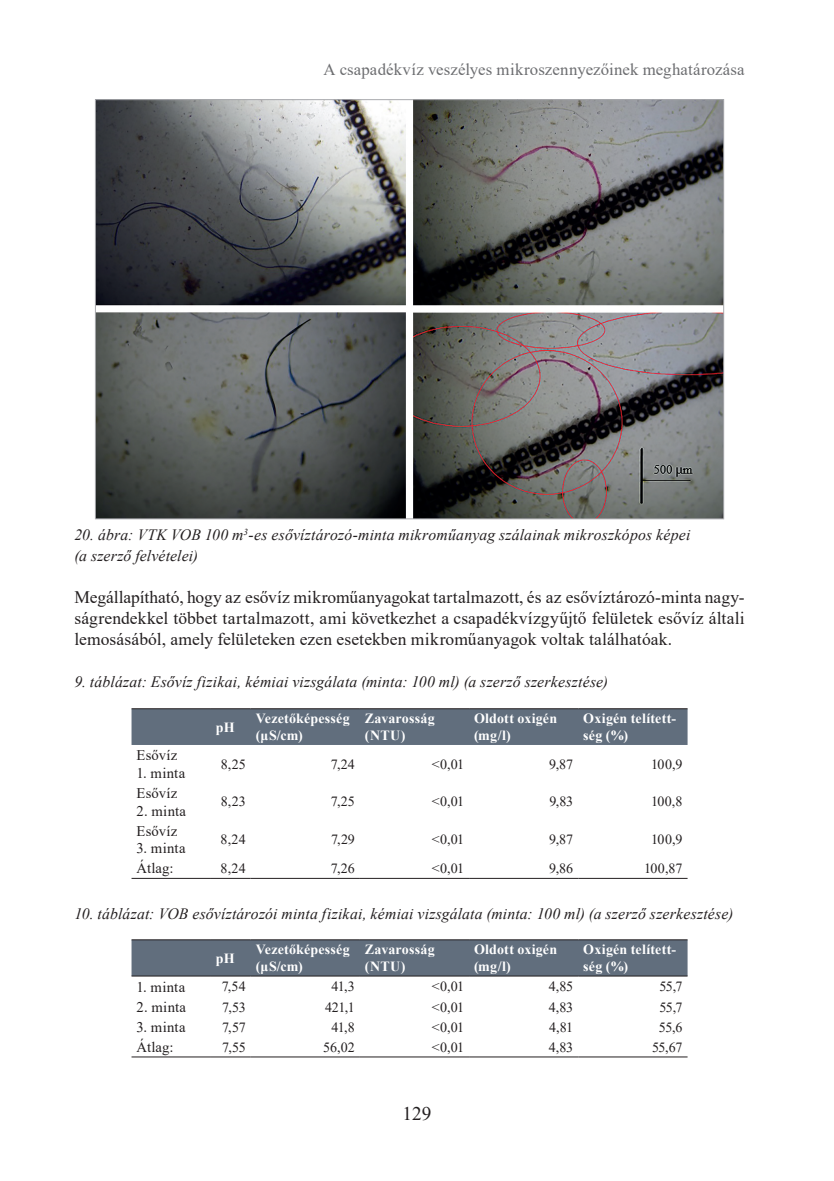
<style>
.page{position:relative;width:834px;height:1181px;background:#fff}
.page>*{position:absolute;margin:0;border:0;box-sizing:border-box;transform-origin:0 0}
.t1{font:19.25px "Times New Roman";color:#231f20}
.Body_1st_Paragraph_T{font:17.5px/21px "Times New Roman";letter-spacing:.005em;color:#231f20;text-align:justify}
.t2{font:16.8px "Times New Roman";letter-spacing:.005em;color:#6c6d70}
.Table_Number___Title{font:italic 15.75px "Times New Roman";letter-spacing:.01em;color:#231f20}
.Figure_Number___Titl{font:italic 15.75px/21px "Times New Roman";letter-spacing:.01em;color:#231f20}
.Table_Data_-_left{font:14.7px "Times New Roman";letter-spacing:.025em;color:#231f20}
.Table_Date_-_right{font:14px "Times New Roman";letter-spacing:-.015em;color:#231f20}
.Table_Head_-_left{font:700 14px/16.8px "Times New Roman";letter-spacing:.015em;color:#fff}
</style>
<div class="page">
<img style="left:97px;top:101px;width:625px;height:416px">
<div style="left:131px;top:709px;width:556px;height:36px;background:#616e7d"></div>
<hr style="left:131px;top:708px;width:80px;height:1px;background:#231f20">
<hr style="left:211px;top:708px;width:40px;height:1px;background:#231f20">
<hr style="left:251px;top:708px;width:109px;height:1px;background:#231f20">
<hr style="left:360px;top:708px;width:109px;height:1px;background:#231f20">
<hr style="left:469px;top:708px;width:109px;height:1px;background:#231f20">
<hr style="left:578px;top:708px;width:109px;height:1px;background:#231f20">
<hr style="left:131px;top:878px;width:80px;height:1px;background:#231f20">
<hr style="left:211px;top:878px;width:40px;height:1px;background:#231f20">
<hr style="left:251px;top:878px;width:109px;height:1px;background:#231f20">
<hr style="left:360px;top:878px;width:109px;height:1px;background:#231f20">
<hr style="left:469px;top:878px;width:109px;height:1px;background:#231f20">
<hr style="left:578px;top:878px;width:109px;height:1px;background:#231f20">
<div style="left:131px;top:940px;width:556px;height:35px;background:#616e7d"></div>
<hr style="left:131px;top:975px;width:80px;height:1px;background:#231f20">
<hr style="left:211px;top:975px;width:40px;height:1px;background:#231f20">
<hr style="left:251px;top:975px;width:109px;height:1px;background:#231f20">
<hr style="left:360px;top:975px;width:109px;height:1px;background:#231f20">
<hr style="left:469px;top:975px;width:109px;height:1px;background:#231f20">
<hr style="left:578px;top:975px;width:109px;height:1px;background:#231f20">
<hr style="left:131px;top:939px;width:80px;height:1px;background:#231f20">
<hr style="left:211px;top:939px;width:40px;height:1px;background:#231f20">
<hr style="left:251px;top:939px;width:109px;height:1px;background:#231f20">
<hr style="left:360px;top:939px;width:109px;height:1px;background:#231f20">
<hr style="left:469px;top:939px;width:109px;height:1px;background:#231f20">
<hr style="left:578px;top:939px;width:109px;height:1px;background:#231f20">
<hr style="left:131px;top:1056px;width:80px;height:1px;background:#231f20">
<hr style="left:211px;top:1056px;width:40px;height:1px;background:#231f20">
<hr style="left:251px;top:1056px;width:109px;height:1px;background:#231f20">
<hr style="left:360px;top:1056px;width:109px;height:1px;background:#231f20">
<hr style="left:469px;top:1056px;width:109px;height:1px;background:#231f20">
<hr style="left:578px;top:1056px;width:109px;height:1px;background:#231f20">
<p class="t2" style="left:323px;top:58px;width:422px">A csapadékvíz veszélyes mikroszennyezőinek meghatározása</p>
<p class="Figure_Number___Titl" style="left:74px;top:524px;width:617px">20. ábra: VTK VOB 100 m<sup>3</sup>-es esővíztározó-minta mikroműanyag szálainak mikroszkópos képei (a szerző felvételei)</p>
<p class="Body_1st_Paragraph_T" style="left:74px;top:586px;width:671px">Megállapítható, hogy az esővíz mikroműanyagokat tartalmazott, és az esővíztározó-minta nagy&shy;ságrendekkel többet tartalmazott, ami következhet a csapadékvízgyűjtő felületek esővíz általi lemosásából, amely felületeken ezen esetekben mikroműanyagok voltak találhatóak.</p>
<p class="Table_Number___Title" style="left:74px;top:671px;width:535px">9. táblázat: Esővíz fizikai, kémiai vizsgálata (minta: 100 ml) (a szerző szerkesztése)</p>
<p class="Table_Head_-_left" style="left:216px;top:718px;width:20px">pH</p>
<p class="Table_Head_-_left" style="left:255px;top:709px;width:96px">Vezetőképesség (μS/cm)</p>
<p class="Table_Head_-_left" style="left:365px;top:709px;width:71px">Zavarosság (NTU)</p>
<p class="Table_Head_-_left" style="left:474px;top:709px;width:85px">Oldott oxigén (mg/l)</p>
<p class="Table_Head_-_left" style="left:583px;top:709px;width:94px">Oxigén telített&shy;ség (%)</p>
<p class="Table_Data_-_left" style="left:136px;top:745px;width:42px">Esővíz</p>
<p class="Table_Data_-_left" style="left:136px;top:762px;width:50px">1. minta</p>
<p class="Table_Date_-_right" style="left:221px;top:754px;width:26px">8,25</p>
<p class="Table_Date_-_right" style="left:331px;top:754px;width:26px">7,24</p>
<p class="Table_Date_-_right" style="left:432px;top:754px;width:34px">&lt;0,01</p>
<p class="Table_Date_-_right" style="left:549px;top:754px;width:26px">9,87</p>
<p class="Table_Date_-_right" style="left:651px;top:754px;width:33px">100,9</p>
<p class="Table_Data_-_left" style="left:136px;top:782px;width:42px">Esővíz</p>
<p class="Table_Data_-_left" style="left:136px;top:800px;width:51px">2. minta</p>
<p class="Table_Data_-_left" style="left:136px;top:820px;width:42px">Esővíz</p>
<p class="Table_Data_-_left" style="left:136px;top:838px;width:51px">3. minta</p>
<p class="Table_Date_-_right" style="left:221px;top:792px;width:27px">8,23</p>
<p class="Table_Date_-_right" style="left:331px;top:792px;width:26px">7,25</p>
<p class="Table_Date_-_right" style="left:432px;top:792px;width:34px">&lt;0,01</p>
<p class="Table_Date_-_right" style="left:549px;top:792px;width:25px">9,83</p>
<p class="Table_Date_-_right" style="left:651px;top:792px;width:33px">100,8</p>
<p class="Table_Date_-_right" style="left:220px;top:829px;width:27px">8,24</p>
<p class="Table_Date_-_right" style="left:331px;top:829px;width:25px">7,29</p>
<p class="Table_Date_-_right" style="left:432px;top:829px;width:34px">&lt;0,01</p>
<p class="Table_Date_-_right" style="left:549px;top:829px;width:26px">9,87</p>
<p class="Table_Date_-_right" style="left:651px;top:829px;width:33px">100,9</p>
<p class="Table_Data_-_left" style="left:136px;top:858px;width:39px">Átlag:</p>
<p class="Table_Date_-_right" style="left:220px;top:858px;width:27px">8,24</p>
<p class="Table_Date_-_right" style="left:331px;top:858px;width:26px">7,26</p>
<p class="Table_Date_-_right" style="left:432px;top:858px;width:34px">&lt;0,01</p>
<p class="Table_Date_-_right" style="left:549px;top:858px;width:26px">9,86</p>
<p class="Table_Date_-_right" style="left:644px;top:858px;width:40px">100,87</p>
<p class="Table_Number___Title" style="left:74px;top:902px;width:660px">10. táblázat: VOB esővíztározói minta fizikai, kémiai vizsgálata (minta: 100 ml) (a szerző szerkesztése)</p>
<p class="Table_Head_-_left" style="left:216px;top:949px;width:20px">pH</p>
<p class="Table_Head_-_left" style="left:255px;top:940px;width:96px">Vezetőképesség (μS/cm)</p>
<p class="Table_Head_-_left" style="left:365px;top:940px;width:71px">Zavarosság (NTU)</p>
<p class="Table_Head_-_left" style="left:474px;top:940px;width:85px">Oldott oxigén (mg/l)</p>
<p class="Table_Head_-_left" style="left:583px;top:940px;width:94px">Oxigén telített&shy;ség (%)</p>
<p class="Table_Data_-_left" style="left:136px;top:976px;width:50px">1. minta</p>
<p class="Table_Date_-_right" style="left:222px;top:977px;width:26px">7,54</p>
<p class="Table_Date_-_right" style="left:331px;top:977px;width:25px">41,3</p>
<p class="Table_Date_-_right" style="left:432px;top:977px;width:34px">&lt;0,01</p>
<p class="Table_Date_-_right" style="left:548px;top:977px;width:26px">4,85</p>
<p class="Table_Date_-_right" style="left:659px;top:977px;width:25px">55,7</p>
<p class="Table_Data_-_left" style="left:136px;top:996px;width:51px">2. minta</p>
<p class="Table_Date_-_right" style="left:222px;top:997px;width:25px">7,53</p>
<p class="Table_Date_-_right" style="left:325px;top:997px;width:31px">421,1</p>
<p class="Table_Date_-_right" style="left:432px;top:997px;width:34px">&lt;0,01</p>
<p class="Table_Date_-_right" style="left:548px;top:997px;width:26px">4,83</p>
<p class="Table_Date_-_right" style="left:659px;top:997px;width:25px">55,7</p>
<p class="Table_Data_-_left" style="left:136px;top:1016px;width:51px">3. minta</p>
<p class="Table_Date_-_right" style="left:222px;top:1017px;width:25px">7,57</p>
<p class="Table_Date_-_right" style="left:331px;top:1017px;width:25px">41,8</p>
<p class="Table_Date_-_right" style="left:432px;top:1017px;width:34px">&lt;0,01</p>
<p class="Table_Date_-_right" style="left:549px;top:1017px;width:26px">4,81</p>
<p class="Table_Date_-_right" style="left:658px;top:1017px;width:25px">55,6</p>
<p class="Table_Data_-_left" style="left:136px;top:1036px;width:39px">Átlag:</p>
<p class="Table_Date_-_right" style="left:222px;top:1037px;width:25px">7,55</p>
<p class="Table_Date_-_right" style="left:323px;top:1037px;width:33px">56,02</p>
<p class="Table_Date_-_right" style="left:432px;top:1037px;width:34px">&lt;0,01</p>
<p class="Table_Date_-_right" style="left:548px;top:1037px;width:26px">4,83</p>
<p class="Table_Date_-_right" style="left:652px;top:1037px;width:32px">55,67</p>
<p class="t1" style="left:402px;top:1100px;width:30px">129</p>
</div>
